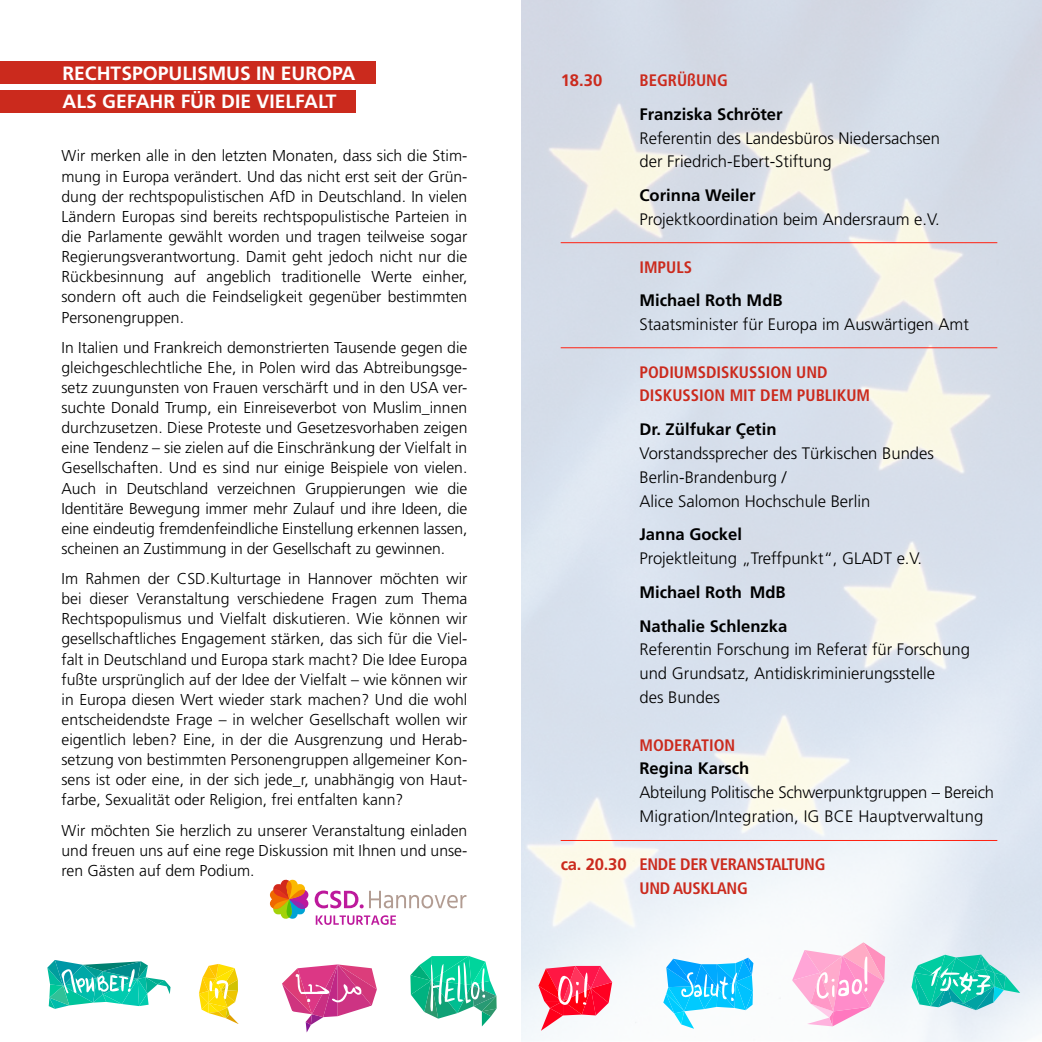
<style>
.page{position:relative;width:1042px;height:1042px;background:#fff}
.page>*{position:absolute;margin:0;border:0;box-sizing:border-box;transform-origin:0 0}
.t1{font:700 19.25px/28px "Frutiger";color:#fff}
.t2{font:300 16.62px/23.8px "Frutiger";color:#000}
.t3{font:700 16.62px/33.8px "Frutiger";color:#000}
.t4{font:700 condensed 16.62px/23.8px "Frutiger";color:#cb2a1d}
.t5{font:700 condensed 16.62px/23.8px "Frutiger";letter-spacing:-.02em;color:#cb2a1d;text-align:center}
.t6{font:700 16.62px/33.8px "Frutiger CE";color:#000}
.t7{font:700 16.62px "Frutiger CE";color:#cb2a1d}
.t8{font:300 15.75px/20.1px "Frutiger";color:#000;text-align:justify}
.s1{font-stretch:condensed;color:#cb2a1d}
.s2{font-family:"Frutiger CE";font-weight:700}
.s3{font-weight:700}
.s4{font-family:"Frutiger"}
.s5{font-weight:700;font-stretch:condensed;color:#cb2a1d}
.s6{font-family:"Frutiger CE";font-stretch:normal}
</style>
<div class="page">
<hr style="left:561px;top:242px;width:436px;height:1px;background:#ff2111">
<hr style="left:561px;top:347px;width:436px;height:1px;background:#ff2111">
<hr style="left:561px;top:840px;width:436px;height:1px;background:#ff2111">
<div style="left:0;top:61px;width:375px;height:23px;background:#cb2a1d"></div>
<div style="left:0;top:91px;width:355px;height:22px;background:#cb2a1d"></div>
<svg style="left:315px;top:890px;width:151px;height:18px"></svg>
<svg style="left:270px;top:879px;width:38px;height:40px"></svg>
<svg style="left:316px;top:915px;width:80px;height:10px"></svg>
<svg style="left:655px;top:949px;width:105px;height:88px"></svg>
<svg style="left:410px;top:955px;width:87px;height:72px"></svg>
<svg style="left:47px;top:960px;width:124px;height:49px"></svg>
<svg style="left:199px;top:964px;width:40px;height:60px"></svg>
<svg style="left:907px;top:950px;width:117px;height:63px;background:#78d8ce"></svg>
<svg style="left:282px;top:964px;width:95px;height:69px"></svg>
<svg style="left:788px;top:940px;width:104px;height:92px"></svg>
<svg style="left:531px;top:966px;width:84px;height:69px"></svg>
<p class="t1" style="left:63px;top:59px;width:294px">RECHTSPOPULISMUS IN EUROPA<br>ALS GEFAHR FÜR DIE VIELFALT</p>
<p class="t7" style="left:561px;top:70px;width:43px">18.30</p>
<p class="t3" style="left:639px;top:63px;width:145px"><span class="s1">BEGRÜßUNG<br></span>Franziska Schröter</p>
<p class="t2" style="left:639px;top:126px;width:302px">Referentin des Landesbüros Niedersachsen der Friedrich-Ebert-Stiftung</p>
<p class="t2" style="left:639px;top:183px;width:302px"><span class="s2">Corinna Weiler<br></span>Projektkoordination beim Andersraum e.V.</p>
<p class="t3" style="left:639px;top:250px;width:145px"><span class="s1">IMPULS<br></span>Michael Roth MdB</p>
<p class="t2" style="left:639px;top:312px;width:331px">Staatsminister für Europa im Auswärtigen Amt</p>
<p class="t4" style="left:639px;top:360px;width:232px">PODIUMSDISKUSSION UND<br>DISKUSSION MIT DEM PUBLIKUM</p>
<p class="t2" style="left:639px;top:417px;width:296px"><span class="s2">Dr. Zülfukar Çetin<br></span>Vorstandssprecher des Türkischen Bundes<br>Berlin-Brandenburg /<br>Alice Salomon Hochschule Berlin</p>
<p class="t2" style="left:639px;top:523px;width:284px"><span class="s3">Janna Gockel<br></span>Projektleitung „Treffpunkt“, GLADT e.V.</p>
<p class="t6" style="left:639px;top:575px;width:149px"><span class="s4">Michael Roth MdB<br></span>Nathalie Schlenzka</p>
<p class="t2" style="left:639px;top:638px;width:332px">Referentin Forschung im Referat für Forschung und Grundsatz, Antidiskriminierungsstelle<br>des Bundes</p>
<p class="t2" style="left:639px;top:733px;width:356px"><span class="s5">MODERATION<br></span><span class="s3">Regina Karsch<br></span>Abteilung Politische Schwerpunktgruppen – Bereich<br>Migration/Integration, IG BCE Hauptverwaltung</p>
<p class="t5" style="left:561px;top:852px;width:266px"><span class="s6">ca. 20.30</span> ENDE DER VERANSTALTUNG<br>UND AUSKLANG</p>
<p class="t8" style="left:62px;top:146px;width:407px">Wir merken alle in den letzten Monaten, dass sich die Stim&shy;mung in Europa verändert. Und das nicht erst seit der Grün&shy;dung der rechtspopulistischen AfD in Deutschland. In vielen Ländern Europas sind bereits rechtspopulistische Parteien in die Parlamente gewählt worden und tragen teilweise sogar Regierungsverantwortung. Damit geht jedoch nicht nur die Rückbesinnung auf angeblich traditionelle Werte einher, sondern oft auch die Feindseligkeit gegenüber bestimmten Personengruppen.</p>
<p class="t8" style="left:62px;top:337px;width:407px">In Italien und Frankreich demonstrierten Tausende gegen die gleichgeschlechtliche Ehe, in Polen wird das Abtreibungsge&shy;setz zuungunsten von Frauen verschärft und in den USA ver&shy;suchte Donald Trump, ein Einreiseverbot von Muslim_innen durchzusetzen. Diese Proteste und Gesetzesvorhaben zeigen eine Tendenz – sie zielen auf die Einschränkung der Vielfalt in Gesellschaften. Und es sind nur einige Beispiele von vielen.<br>Auch in Deutschland verzeichnen Gruppierungen wie die Identitäre Bewegung immer mehr Zulauf und ihre Ideen, die eine eindeutig fremdenfeindliche Einstellung erkennen lassen, scheinen an Zustimmung in der Gesellschaft zu gewinnen.</p>
<p class="t8" style="left:62px;top:568px;width:407px">Im Rahmen der CSD.Kulturtage in Hannover möchten wir bei dieser Veranstaltung verschiedene Fragen zum Thema Rechtspopulismus und Vielfalt diskutieren. Wie können wir gesellschaftliches Engagement stärken, das sich für die Viel&shy;falt in Deutschland und Europa stark macht? Die Idee Europa fußte ursprünglich auf der Idee der Vielfalt – wie können wir in Europa diesen Wert wieder stark machen? Und die wohl entscheidendste Frage – in welcher Gesellschaft wollen wir eigentlich leben? Eine, in der die Ausgrenzung und Herab&shy;setzung von bestimmten Personengruppen allgemeiner Kon&shy;sens ist oder eine, in der sich jede_r, unabhängig von Haut&shy;farbe, Sexualität oder Religion, frei entfalten kann?</p>
<p class="t8" style="left:62px;top:820px;width:407px">Wir möchten Sie herzlich zu unserer Veranstaltung einladen und freuen uns auf eine rege Diskussion mit Ihnen und unse&shy;ren Gästen auf dem Podium.</p>
</div>
